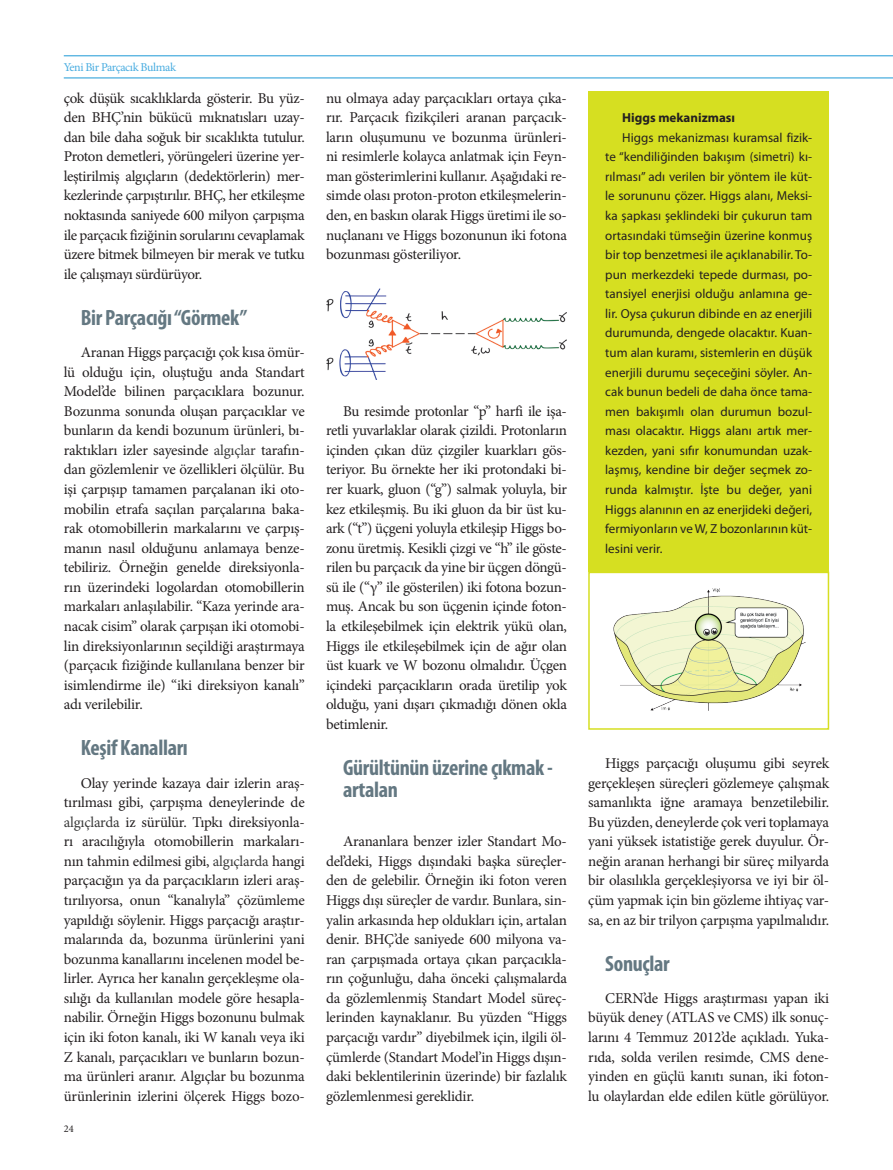
<style>
.page{position:relative;width:893px;height:1170px;background:#fff}
.page>*{position:absolute;margin:0;border:0;box-sizing:border-box;transform-origin:0 0}
._4arabaslik{font:700 condensed 22.2px/22.2px "Myriad Pro";letter-spacing:-.015em;color:#647882}
._3metin{font:15px/19.5px "Minion Pro";letter-spacing:-.015em;color:#231f20;text-align:justify}
._5cerceve{font:13.05px/19.5px "Myriad Pro";color:#231f20;text-align:justify}
._5cerceve-2{font:700 13.05px "Myriad Pro";color:#231f20}
._1Baslik{font:12px "Minion Pro";letter-spacing:-.035em;color:#48ace0}
.t1{font:10.35px "Minion Pro";color:#231f20}
.s1{color:#3b3b3b}
</style>
<div class="page">
<hr style="left:64px;top:78px;width:829px;height:1px;background:#1d99d6">
<hr style="left:64px;top:56px;width:829px;height:1px;background:#1d99d6">
<img style="left:326px;top:288px;width:241px;height:91px">
<div style="left:588px;top:91px;width:241px;height:480px;background:#d6df21"></div>
<img style="left:613px;top:588px;width:192px;height:122px">
<div style="left:588px;top:571px;width:241px;height:158px;border:2px solid #d6df21"></div>
<p class="_1Baslik" style="left:64px;top:59px;width:114px">Yeni Bir Parçacık Bulmak</p>
<p class="_3metin" style="left:64px;top:88px;width:242px">çok düşük sıcaklıklarda gösterir. Bu yüz&shy;den BHÇ’nin bükücü mıknatısları uzay&shy;dan bile daha soğuk bir sıcaklıkta tutulur.<br>Proton demetleri, yörüngeleri üzerine yer&shy;leştirilmiş algıçların (dedektörlerin) mer&shy;kezlerinde çarpıştırılır. BHÇ, her etkileşme noktasında saniyede 600 milyon çarpışma ile parçacık fiziğinin sorularını cevaplamak üzere bitmek bilmeyen bir merak ve tutku ile çalışmayı sürdürüyor.</p>
<p class="_4arabaslik" style="left:81px;top:306px;width:168px">Bir Parçacığı “Görmek”</p>
<p class="_3metin" style="left:64px;top:342px;width:242px;text-indent:17px">Aranan Higgs parçacığı çok kısa ömür&shy;lü olduğu için, oluştuğu anda Standart Model’de bilinen parçacıklara bozunur.<br>Bozunma sonunda oluşan parçacıklar ve bunların da kendi bozunum ürünleri, bı&shy;raktıkları izler sayesinde <span class="s1">algıçlar</span> tarafın&shy;dan gözlemlenir ve özellikleri ölçülür. Bu işi çarpışıp tamamen parçalanan iki oto&shy;mobilin etrafa saçılan parçalarına baka&shy;rak otomobillerin markalarını ve çarpış&shy;manın nasıl olduğunu anlamaya benze&shy;tebiliriz. Örneğin genelde direksiyonla&shy;rın üzerindeki logolardan otomobillerin markaları anlaşılabilir. “Kaza yerinde ara&shy;nacak cisim” olarak çarpışan iki otomobi&shy;lin direksiyonlarının seçildiği araştırmaya (parçacık fiziğinde kullanılana benzer bir isimlendirme ile) “iki direksiyon kanalı” adı verilebilir.</p>
<p class="_4arabaslik" style="left:81px;top:736px;width:109px">Keşif Kanalları</p>
<p class="_3metin" style="left:64px;top:773px;width:242px;text-indent:17px">Olay yerinde kazaya dair izlerin araş&shy;tırılması gibi, çarpışma deneylerinde de <span class="s1">algıçlarda</span> iz sürülür. Tıpkı direksiyonla&shy;rı aracılığıyla otomobillerin markaları&shy;nın tahmin edilmesi gibi, <span class="s1">algıçlarda</span> hangi parçacığın ya da parçacıkların izleri araş&shy;tırılıyorsa, onun “kanalıyla” çözümleme yapıldığı söylenir. Higgs parçacığı araştır&shy;malarında da, bozunma ürünlerini yani bozunma kanallarını incelenen model be&shy;lirler. Ayrıca her kanalın gerçekleşme ola&shy;sılığı da kullanılan modele göre hesapla&shy;nabilir. Örneğin Higgs bozonunu bulmak için iki foton kanalı, iki W kanalı veya iki Z kanalı, parçacıkları ve bunların bozun&shy;ma ürünleri aranır. Algıçlar bu bozunma ürünlerinin izlerini ölçerek Higgs bozo-</p>
<p class="t1" style="left:64px;top:1121px;width:11px">24</p>
<p class="_3metin" style="left:326px;top:88px;width:242px">nu olmaya aday parçacıkları ortaya çıka&shy;rır. Parçacık fizikçileri aranan parçacık&shy;ların oluşumunu ve bozunma ürünleri&shy;ni resimlerle kolayca anlatmak için Feyn&shy;man gösterimlerini kullanır. Aşağıdaki re&shy;simde olası proton-proton etkileşmelerin&shy;den, en baskın olarak Higgs üretimi ile so&shy;nuçlananı ve Higgs bozonunun iki fotona bozunması gösteriliyor.</p>
<p class="_3metin" style="left:326px;top:401px;width:242px;text-indent:17px">Bu resimde protonlar “p” harfi ile işa&shy;retli yuvarlaklar olarak çizildi. Protonların içinden çıkan düz çizgiler kuarkları gös&shy;teriyor. Bu örnekte her iki protondaki bi&shy;rer kuark, gluon (“g”) salmak yoluyla, bir kez etkileşmiş. Bu iki gluon da bir üst ku&shy;ark (“t”) üçgeni yoluyla etkileşip Higgs bo&shy;zonu üretmiş. Kesikli çizgi ve “h” ile göste&shy;rilen bu parçacık da yine bir üçgen döngü&shy;sü ile (“γ” ile gösterilen) iki fotona bozun&shy;muş. Ancak bu son üçgenin içinde foton&shy;la etkileşebilmek için elektrik yükü olan, Higgs ile etkileşebilmek için de ağır olan üst kuark ve W bozonu olmalıdır. Üçgen içindeki parçacıkların orada üretilip yok olduğu, yani dışarı çıkmadığı dönen okla betimlenir.</p>
<p class="_4arabaslik" style="left:343px;top:756px;width:211px">Gürültünün üzerine çıkmak - artalan</p>
<p class="_3metin" style="left:326px;top:831px;width:242px;text-indent:17px">Arananlara benzer izler Standart Mo&shy;del’deki, Higgs dışındaki başka süreçler&shy;den de gelebilir. Örneğin iki foton veren Higgs dışı süreçler de vardır. Bunlara, sin&shy;yalin arkasında hep oldukları için, artalan denir. BHÇ’de saniyede 600 milyona va&shy;ran çarpışmada ortaya çıkan parçacıkla&shy;rın çoğunluğu, daha önceki çalışmalarda da gözlemlenmiş Standart Model süreç&shy;lerinden kaynaklanır. Bu yüzden “Higgs parçacığı vardır” diyebilmek için, ilgili öl&shy;çümlerde (Standart Model’in Higgs dışın&shy;daki beklentilerinin üzerinde) bir fazlalık gözlemlenmesi gereklidir.</p>
<p class="_5cerceve-2" style="left:622px;top:109px;width:114px">Higgs mekanizması</p>
<p class="_5cerceve" style="left:605px;top:127px;width:208px;text-indent:17px">Higgs mekanizması kuramsal fizik&shy;te “kendiliğinden bakışım (simetri) kı&shy;rılması” adı verilen bir yöntem ile küt&shy;le sorununu çözer. Higgs alanı, Meksi&shy;ka şapkası şeklindeki bir çukurun tam ortasındaki tümseğin üzerine konmuş bir top benzetmesi ile açıklanabilir. To&shy;pun merkezdeki tepede durması, po&shy;tansiyel enerjisi olduğu anlamına ge&shy;lir. Oysa çukurun dibinde en az enerjili durumunda, dengede olacaktır. Kuan&shy;tum alan kuramı, sistemlerin en düşük enerjili durumu seçeceğini söyler. An&shy;cak bunun bedeli de daha önce tama&shy;men bakışımlı olan durumun bozul&shy;ması olacaktır. Higgs alanı artık mer&shy;kezden, yani sıfır konumundan uzak&shy;laşmış, kendine bir değer seçmek zo&shy;runda kalmıştır. İşte bu değer, yani Higgs alanının en az enerjideki değeri, fermiyonların ve W, Z bozonlarının küt&shy;lesini verir.</p>
<p class="_3metin" style="left:588px;top:753px;width:242px;text-indent:17px">Higgs parçacığı oluşumu gibi seyrek gerçekleşen süreçleri gözlemeye çalışmak samanlıkta iğne aramaya benzetilebilir.<br>Bu yüzden, deneylerde çok veri toplamaya yani yüksek istatistiğe gerek duyulur. Ör&shy;neğin aranan herhangi bir süreç milyarda bir olasılıkla gerçekleşiyorsa ve iyi bir öl&shy;çüm yapmak için bin gözleme ihtiyaç var&shy;sa, en az bir trilyon çarpışma yapılmalıdır.</p>
<p class="_4arabaslik" style="left:605px;top:951px;width:66px">Sonuçlar</p>
<p class="_3metin" style="left:588px;top:988px;width:242px;text-indent:17px">CERN’de Higgs araştırması yapan iki büyük deney (ATLAS ve CMS) ilk sonuç&shy;larını 4 Temmuz 2012’de açıkladı. Yuka&shy;rıda, solda verilen resimde, CMS dene&shy;yinden en güçlü kanıtı sunan, iki foton&shy;lu olaylardan elde edilen kütle görülüyor.</p>
</div>
